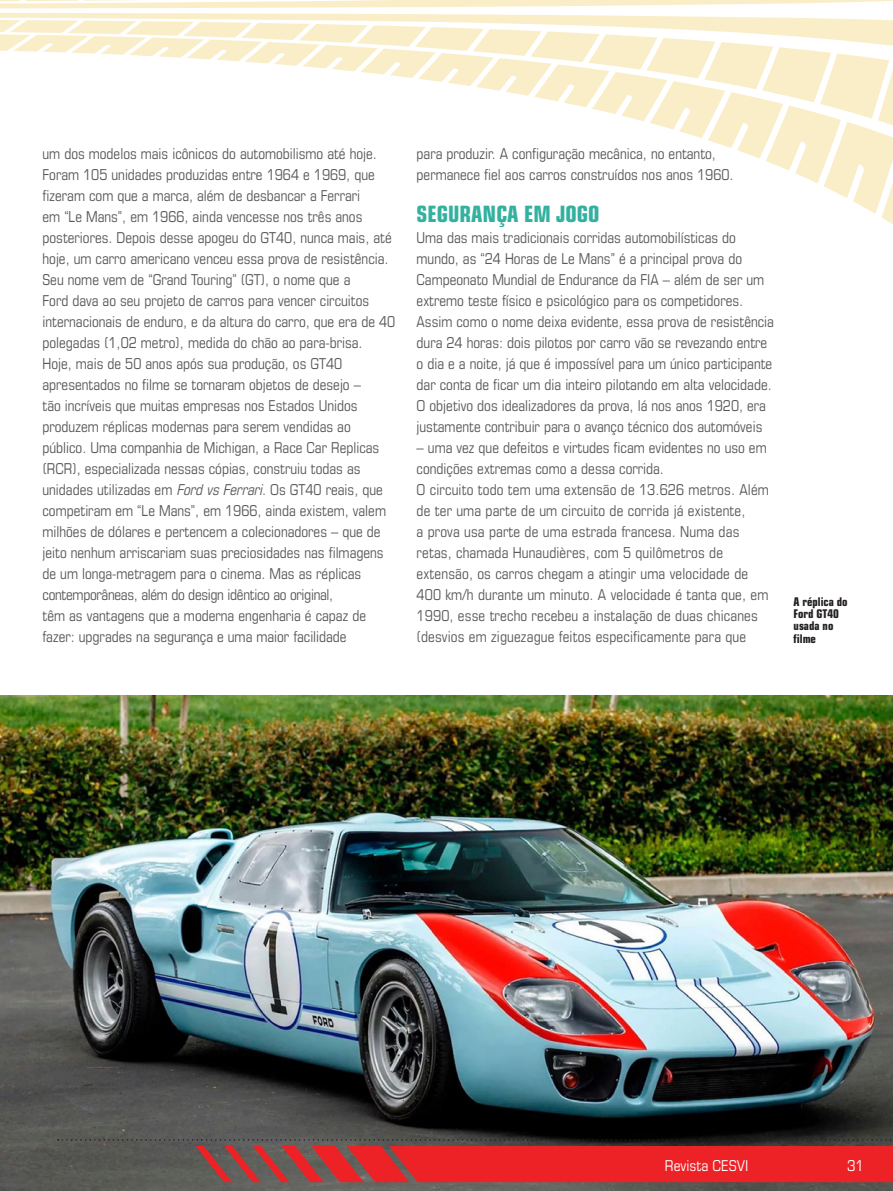
<style>
.page{position:relative;width:893px;height:1191px;background:#fff}
.page>*{position:absolute;margin:0;border:0;box-sizing:border-box;transform-origin:0 0}
.t1{font:700 condensed 22.5px "Eurostile LT Std";color:#32b19f}
.t2{font:condensed 15px/21px "Eurostile LT Std";color:#57585a}
.t3{font:condensed 15px "Eurostile LT Std";color:#fff}
.t4{font:700 condensed 12px/12px "Eurostile LT Std";color:#231f20}
.s1{font-style:italic}
</style>
<div class="page">
<svg style="left:0;top:0;width:893px;height:225px"></svg>
<img style="left:0;top:695px;width:893px;height:496px">
<svg style="left:196px;top:1146px;width:697px;height:36px;background:#d62c2f"></svg>
<svg style="left:58px;top:1139px;width:835px;height:1px"></svg>
<p class="t2" style="left:43px;top:143px;width:354px">um dos modelos mais icônicos do automobilismo até hoje.<br>Foram 105 unidades produzidas entre 1964 e 1969, que fizeram com que a marca, além de desbancar a Ferrari<br>em “Le Mans”, em 1966, ainda vencesse nos três anos posteriores. Depois desse apogeu do GT40, nunca mais, até hoje, um carro americano venceu essa prova de resistência.<br>Seu nome vem de “Grand Touring” (GT), o nome que a<br>Ford dava ao seu projeto de carros para vencer circuitos internacionais de enduro, e da altura do carro, que era de 40 polegadas (1,02 metro), medida do chão ao para-brisa.</p>
<p class="t2" style="left:43px;top:353px;width:345px">Hoje, mais de 50 anos após sua produção, os GT40 apresentados no filme se tornaram objetos de desejo –<br>tão incríveis que muitas empresas nos Estados Unidos produzem réplicas modernas para serem vendidas ao público. Uma companhia de Michigan, a Race Car Replicas (RCR), especializada nessas cópias, construiu todas as unidades utilizadas em <span class="s1">Ford vsFerrari</span>. Os GT40 reais, que competiram em “Le Mans”, em 1966, ainda existem, valem milhões de dólares e pertencem a colecionadores – que de jeito nenhum arriscariam suas preciosidades nas filmagens de um longa-metragem para o cinema. Mas as réplicas contemporâneas, além do design idêntico ao original,<br>têm as vantagens que a moderna engenharia é capaz de fazer: upgrades na segurança e uma maior facilidade</p>
<p class="t2" style="left:417px;top:143px;width:318px">para produzir. A configuração mecânica, no entanto, permanece fiel aos carros construídos nos anos 1960.</p>
<p class="t1" style="left:417px;top:200px;width:184px">SEGURANÇA EM JOGO</p>
<p class="t2" style="left:417px;top:227px;width:359px">Uma das mais tradicionais corridas automobilísticas do mundo, as “24 Horas de Le Mans” é a principal prova do Campeonato Mundial de Endurance da FIA – além de ser um extremo teste físico e psicológico para os competidores.<br>Assim como o nome deixa evidente, essa prova de resistência dura 24 horas: dois pilotos por carro vão se revezando entre o dia e a noite, já que é impossível para um único participante dar conta de ficar um dia inteiro pilotando em alta velocidade.<br>O objetivo dos idealizadores da prova, lá nos anos 1920, era justamente contribuir para o avanço técnico dos automóveis</p>
<p class="t2" style="left:417px;top:437px;width:352px">– uma vez que defeitos e virtudes ficam evidentes no uso em condições extremas como a dessa corrida.</p>
<p class="t2" style="left:417px;top:479px;width:354px">O circuito todo tem uma extensão de 13.626 metros. Além de ter uma parte de um circuito de corrida já existente,<br>a prova usa parte de uma estrada francesa. Numa das retas, chamada Hunaudières, com 5 quilômetros de extensão, os carros chegam a atingir uma velocidade de 400 km/h durante um minuto. A velocidade é tanta que, em 1990, esse trecho recebeu a instalação de duas chicanes (desvios em ziguezague feitos especificamente para que</p>
<p class="t4" style="left:794px;top:596px;width:55px">A réplica do<br>Ford GT40 usada no filme</p>
<p class="t3" style="left:665px;top:1157px;width:85px">Revista CESVI</p>
<p class="t3" style="left:847px;top:1157px;width:18px">31</p>
</div>
